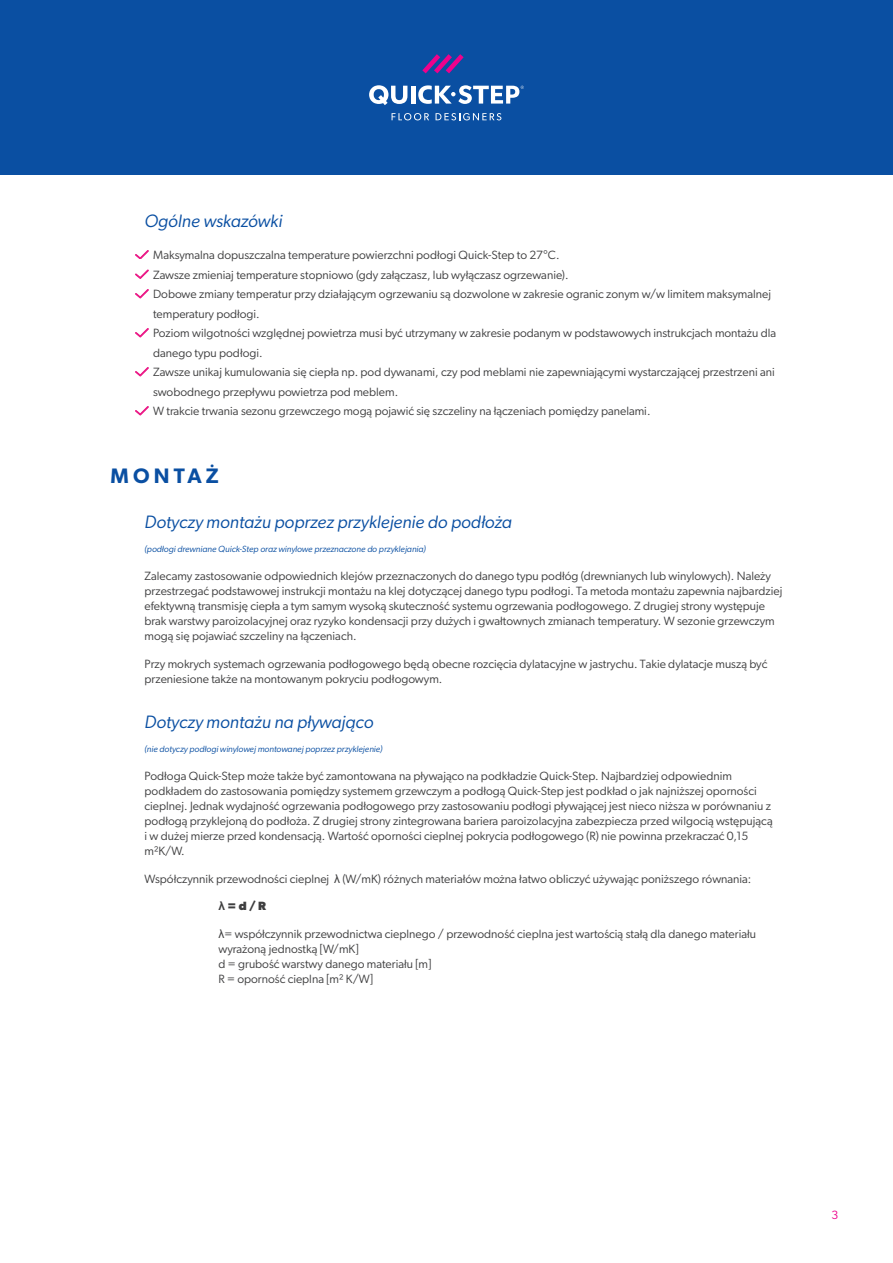
<style>
.page{position:relative;width:893px;height:1263px;background:#fff}
.page>*{position:absolute;margin:0;border:0;box-sizing:border-box;transform-origin:0 0}
.t1{font:600 21px "Gibson";letter-spacing:.2em;color:#0a4fa2}
.t2{font:italic 18px "Gibson";color:#0a4fa2}
.t3{font:12px/15px "Gibson";color:#3e3e3f}
.t4{font:700 12px "Gibson";color:#3e3e3f}
.t5{font:12px "Gibson";color:#ed028c}
.t6{font:italic 9px "Gibson";color:#0a4fa2}
.s1{font-family:"Arial"}
</style>
<div class="page">
<div style="left:0;top:0;width:893px;height:174px;background:#0a4fa2"></div>
<svg style="left:392px;top:113px;width:37px;height:7px"></svg>
<svg style="left:436px;top:113px;width:65px;height:7px"></svg>
<svg style="left:422px;top:54px;width:42px;height:19px"></svg>
<svg style="left:369px;top:85px;width:38px;height:20px"></svg>
<hr style="left:411px;top:86px;width:4px;height:18px;background:#fff">
<svg style="left:418px;top:85px;width:106px;height:19px"></svg>
<svg style="left:135px;top:250px;width:14px;height:9px"></svg>
<svg style="left:135px;top:270px;width:14px;height:8px"></svg>
<svg style="left:135px;top:289px;width:14px;height:9px"></svg>
<svg style="left:135px;top:328px;width:14px;height:9px"></svg>
<svg style="left:135px;top:367px;width:14px;height:9px"></svg>
<svg style="left:135px;top:406px;width:14px;height:9px"></svg>
<h2 class="t2" style="left:145px;top:210px;width:139px">Ogólne wskazówki</h2>
<p class="t3" style="left:153px;top:245px;width:625px;line-height:19.5px">Maksymalna dopuszczalna temperature powierzchni podłogi Quick-Step to 27°C.<br>Zawsze zmieniaj temperature stopniowo (gdy załączasz, lub wyłączasz ogrzewanie).<br>Dobowe zmiany temperatur przy działającym ogrzewaniu są dozwolone w zakresie ogranic zonym w/w limitem maksymalnej temperatury podłogi.<br>Poziom wilgotności względnej powietrza musi być utrzymany w zakresie podanym w podstawowych instrukcjach montażu dla danego typu podłogi.<br>Zawsze unikaj kumulowania się ciepła np. pod dywanami, czy pod meblami nie zapewniającymi wystarczającej przestrzeni ani swobodnego przepływu powietrza pod meblem.<br>W trakcie trwania sezonu grzewczego mogą pojawić się szczeliny na łączeniach pomiędzy panelami.</p>
<h1 class="t1" style="left:111px;top:463px;width:110px">MONTAŻ</h1>
<h2 class="t2" style="left:145px;top:511px;width:369px">Dotyczy montażu poprzez przyklejenie do podłoża</h2>
<p class="t6" style="left:145px;top:544px;width:283px">(podłogi drewniane Quick-Step oraz winylowe przeznaczone do przyklejania)</p>
<p class="t3" style="left:145px;top:568px;width:639px">Zalecamy zastosowanie odpowiednich klejów przeznaczonych do danego typu podłóg (drewnianych lub winylowych). Należy przestrzegać podstawowej instrukcji montażu na klej dotyczącej danego typu podłogi. Ta metoda montażu zapewnia najbardziej efektywną transmisję ciepła a tym samym wysoką skuteczność systemu ogrzewania podłogowego. Z drugiej strony występuje brak warstwy paroizolacyjnej oraz ryzyko kondensacji przy dużych i gwałtownych zmianach temperatury. W sezonie grzewczym mogą się pojawiać szczeliny na łączeniach.</p>
<p class="t3" style="left:145px;top:656px;width:624px">Przy mokrych systemach ogrzewania podłogowego będą obecne rozcięcia dylatacyjne w jastrychu. Takie dylatacje muszą być przeniesione także na montowanym pokryciu podłogowym.</p>
<h2 class="t2" style="left:145px;top:711px;width:230px">Dotyczy montażu na pływająco</h2>
<p class="t6" style="left:145px;top:744px;width:239px">(nie dotyczy podłogi winylowej montowanej poprzez przyklejenie)</p>
<p class="t3" style="left:145px;top:768px;width:630px">Podłoga Quick-Step może także być zamontowana na pływająco na podkładzie Quick-Step. Najbardziej odpowiednim podkładem do zastosowania pomiędzy systemem grzewczym a podłogą Quick-Step jest podkład o jak najniższej oporności cieplnej. Jednak wydajność ogrzewania podłogowego przy zastosowaniu podłogi pływającej jest nieco niższa w porównaniu z podłogą przyklejoną do podłoża. Z drugiej strony zintegrowana bariera paroizolacyjna zabezpiecza przed wilgocią wstępującą i w dużej mierze przed kondensacją. Wartość oporności cieplnej pokrycia podłogowego (R) nie powinna przekraczać 0,15 m²K/W.</p>
<p class="t3" style="left:145px;top:871px;width:608px">Współczynnik przewodności cieplnej <span class="s1">λ</span> (W/mK) różnych materiałów można łatwo obliczyć używając poniższego równania:</p>
<p class="t4" style="left:219px;top:899px;width:49px"><span class="s1">λ</span> = d / R</p>
<p class="t3" style="left:219px;top:926px;width:539px"><span class="s1">λ</span>= współczynnik przewodnictwa cieplnego / przewodność cieplna jest wartością stałą dla danego materiału wyrażoną jednostką [W/mK]<br>d = grubość warstwy danego materiału [m]<br>R = oporność cieplna [m² K/W]</p>
<p class="t5" style="left:831px;top:1207px;width:8px">3</p>
</div>
